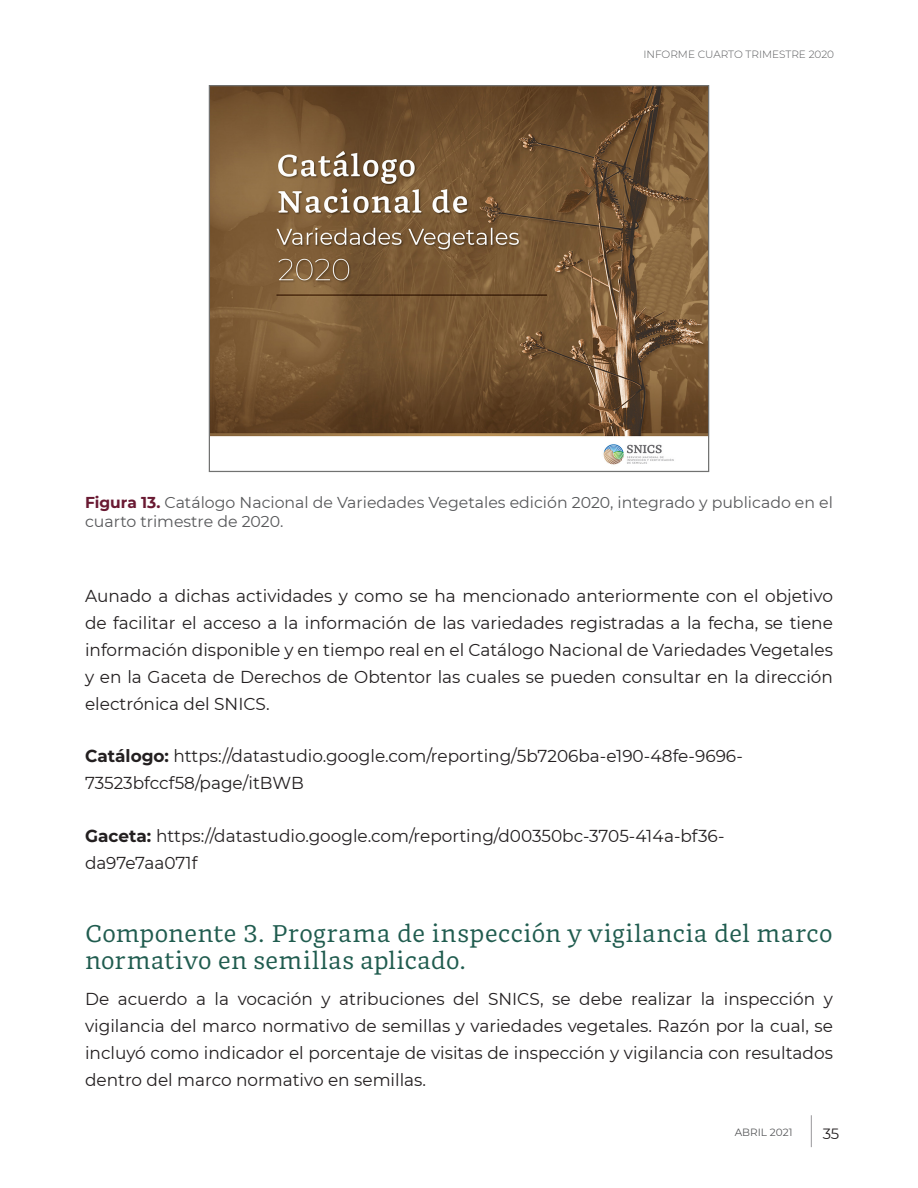
<style>
.page{position:relative;width:918px;height:1188px;background:#fff}
.page>*{position:absolute;margin:0;border:0;box-sizing:border-box;transform-origin:0 0}
.sub_title_2{font:24px/27px "GMX";color:#205c4f}
.body_text{font:17.25px/27px "Montserrat";color:#231f20;text-align:justify}
.Figure_Text{font:15.75px/18.9px "Montserrat";color:#57585a}
.t1{font:14.85px "Montserrat";color:#231f20}
.t2{font:300 10.5px "Montserrat";color:#57585a}
.t3{font:10.5px "Montserrat";color:#57585a}
.s1{font-weight:700;color:#691932}
.s2{font-weight:700}
</style>
<div class="page">
<hr style="left:811px;top:1115px;width:1px;height:32px;background:#99989b">
<img style="left:211px;top:87px;width:496px;height:378px">
<p class="t2" style="left:643px;top:47px;width:192px">INFORME CUARTO TRIMESTRE 2020</p>
<p class="Figure_Text" style="left:85px;top:492px;width:749px"><span class="s1">Figura 13.</span> Catálogo Nacional de Variedades Vegetales edición 2020, integrado y publicado en el cuarto trimestre de 2020.</p>
<p class="body_text" style="left:85px;top:582px;width:749px">Aunado a dichas actividades y como se ha mencionado anteriormente con el objetivo de facilitar el acceso a la información de las variedades registradas a la fecha, se tiene información disponible y en tiempo real en el Catálogo Nacional de Variedades Vegetales y en la Gaceta de Derechos de Obtentor las cuales se pueden consultar en la dirección electrónica del SNICS.</p>
<p class="body_text" style="left:85px;top:742px;width:659px"><span class="s2">Catálogo:</span> https://datastudio.google.com/reporting/5b7206ba-e190-48fe-9696-<br>73523bfccf58/page/itBWB</p>
<p class="body_text" style="left:85px;top:822px;width:641px"><span class="s2">Gaceta:</span> https://datastudio.google.com/reporting/d00350bc-3705-414a-bf36- da97e7aa071f</p>
<p class="sub_title_2" style="left:85px;top:920px;width:749px">Componente 3. Programa de inspección y vigilancia del marco normativo en semillas aplicado.</p>
<p class="body_text" style="left:85px;top:984px;width:749px">De acuerdo a la vocación y atribuciones del SNICS, se debe realizar la inspección y vigilancia del marco normativo de semillas y variedades vegetales. Razón por la cual, se incluyó como indicador el porcentaje de visitas de inspección y vigilancia con resultados dentro del marco normativo en semillas.</p>
<p class="t3" style="left:735px;top:1125px;width:59px">ABRIL 2021</p>
<p class="t1" style="left:823px;top:1124px;width:18px">35</p>
</div>
